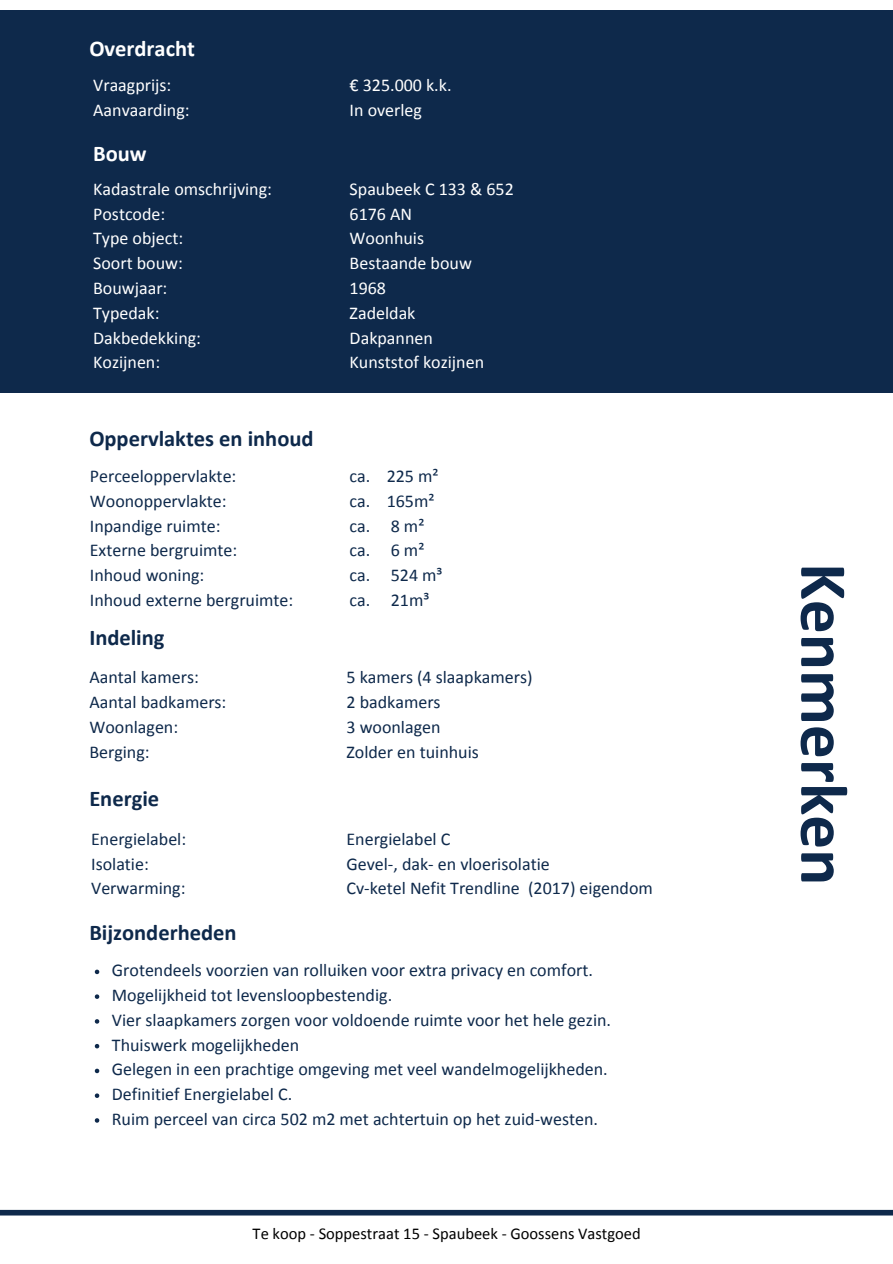
<style>
.page{position:relative;width:893px;height:1264px;background:#fff}
.page>*{position:absolute;margin:0;border:0;box-sizing:border-box;transform-origin:0 0}
.t1{font:700 67.5px "Calibri";color:#0e294b}
.t2{font:700 22.5px "Calibri";color:#0e294b}
.t3{font:700 22.5px "Calibri";color:#fff}
.t4{font:18px "Calibri";color:#0e294b}
.t5{font:18px "Calibri";color:#fff}
.t6{font:16.5px "Calibri";color:#000}
</style>
<div class="page">
<div style="left:0;top:11px;width:892px;height:381px;background:#0e294b"></div>
<svg style="left:95px;top:969px;width:4px;height:5px"></svg>
<svg style="left:95px;top:994px;width:4px;height:4px"></svg>
<svg style="left:95px;top:1019px;width:4px;height:4px"></svg>
<svg style="left:95px;top:1044px;width:4px;height:4px"></svg>
<svg style="left:95px;top:1068px;width:4px;height:5px"></svg>
<svg style="left:95px;top:1093px;width:4px;height:4px"></svg>
<svg style="left:95px;top:1118px;width:4px;height:4px"></svg>
<div style="left:0;top:1209px;width:892px;height:6px;background:#0e294b"></div>
<p class="t3" style="left:89px;top:39px;width:107px">Overdracht</p>
<p class="t5" style="left:93px;top:77px;width:80px">Vraagprijs:</p>
<p class="t5" style="left:93px;top:102px;width:98px">Aanvaarding:</p>
<p class="t3" style="left:93px;top:144px;width:55px">Bouw</p>
<p class="t5" style="left:93px;top:181px;width:180px">Kadastrale omschrijving:</p>
<p class="t5" style="left:93px;top:206px;width:74px">Postcode:</p>
<p class="t5" style="left:93px;top:231px;width:91px">Type object:</p>
<h2 class="t5" style="left:93px;top:256px;width:91px">Soort bouw:</h2>
<p class="t5" style="left:93px;top:280px;width:76px">Bouwjaar:</p>
<p class="t5" style="left:93px;top:305px;width:68px">Typedak:</p>
<p class="t5" style="left:93px;top:330px;width:109px">Dakbedekking:</p>
<p class="t5" style="left:93px;top:355px;width:69px">Kozijnen:</p>
<p class="t2" style="left:89px;top:428px;width:226px">Oppervlaktes en inhoud</p>
<p class="t4" style="left:90px;top:468px;width:148px">Perceeloppervlakte:</p>
<p class="t4" style="left:90px;top:493px;width:138px">Woonoppervlakte:</p>
<p class="t4" style="left:90px;top:518px;width:132px">Inpandige ruimte:</p>
<p class="t4" style="left:90px;top:542px;width:149px">Externe bergruimte:</p>
<p class="t4" style="left:90px;top:567px;width:116px">Inhoud woning:</p>
<p class="t4" style="left:90px;top:592px;width:205px">Inhoud externe bergruimte:</p>
<h2 class="t2" style="left:89px;top:627px;width:77px">Indeling</h2>
<p class="t4" style="left:89px;top:669px;width:111px">Aantal kamers:</p>
<p class="t4" style="left:89px;top:694px;width:139px">Aantal badkamers:</p>
<p class="t4" style="left:89px;top:719px;width:90px">Woonlagen:</p>
<p class="t4" style="left:89px;top:744px;width:62px">Berging:</p>
<p class="t2" style="left:89px;top:789px;width:71px">Energie</p>
<p class="t4" style="left:91px;top:831px;width:97px">Energielabel:</p>
<p class="t4" style="left:91px;top:856px;width:59px">Isolatie:</p>
<p class="t4" style="left:91px;top:881px;width:96px">Verwarming:</p>
<p class="t5" style="left:349px;top:77px;width:103px">€ 325.000 k.k.</p>
<p class="t5" style="left:349px;top:102px;width:74px">In overleg</p>
<h2 class="t5" style="left:349px;top:181px;width:166px">Spaubeek C 133 &amp; 652</h2>
<p class="t5" style="left:349px;top:206px;width:64px">6176 AN</p>
<p class="t5" style="left:349px;top:231px;width:76px">Woonhuis</p>
<h2 class="t5" style="left:349px;top:256px;width:124px">Bestaande bouw</h2>
<p class="t5" style="left:349px;top:280px;width:38px">1968</p>
<p class="t5" style="left:349px;top:305px;width:67px">Zadeldak</p>
<p class="t5" style="left:349px;top:330px;width:85px">Dakpannen</p>
<p class="t5" style="left:349px;top:355px;width:136px">Kunststof kozijnen</p>
<p class="t4" style="left:349px;top:468px;width:90px">ca. 225 m²</p>
<p class="t4" style="left:349px;top:493px;width:86px">ca. 165m²</p>
<p class="t4" style="left:349px;top:518px;width:76px">ca. 8 m²</p>
<p class="t4" style="left:349px;top:542px;width:76px">ca. 6 m²</p>
<p class="t4" style="left:349px;top:567px;width:94px">ca. 524 m³</p>
<p class="t4" style="left:349px;top:592px;width:81px">ca. 21m³</p>
<p class="t4" style="left:346px;top:669px;width:187px">5 kamers (4 slaapkamers)</p>
<p class="t4" style="left:346px;top:694px;width:96px">2 badkamers</p>
<p class="t4" style="left:346px;top:719px;width:96px">3 woonlagen</p>
<p class="t4" style="left:346px;top:744px;width:134px">Zolder en tuinhuis</p>
<h1 class="t4" style="left:346px;top:831px;width:105px">Energielabel C</h1>
<h2 class="t4" style="left:346px;top:856px;width:205px">Gevel-, dak- en vloerisolatie</h2>
<p class="t4" style="left:346px;top:881px;width:308px">Cv-ketel Nefit Trendline (2017) eigendom</p>
<h2 class="t2" style="left:89px;top:923px;width:149px">Bijzonderheden</h2>
<p class="t4" style="left:112px;top:962px;width:482px">Grotendeels voorzien van rolluiken voor extra privacy en comfort.</p>
<p class="t4" style="left:112px;top:987px;width:282px">Mogelijkheid tot levensloopbestendig.</p>
<p class="t4" style="left:112px;top:1012px;width:500px">Vier slaapkamers zorgen voor voldoende ruimte voor het hele gezin.</p>
<p class="t4" style="left:112px;top:1037px;width:189px">Thuiswerk mogelijkheden</p>
<p class="t4" style="left:112px;top:1061px;width:497px">Gelegen in een prachtige omgeving met veel wandelmogelijkheden.</p>
<p class="t4" style="left:112px;top:1086px;width:182px">Definitief Energielabel C.</p>
<p class="t4" style="left:112px;top:1111px;width:487px">Ruim perceel van circa 502 m2 met achtertuin op het zuid-westen.</p>
<p class="t6" style="left:252px;top:1226px;width:389px">Te koop - Soppestraat 15 - Spaubeek - Goossens Vastgoed</p>
<p class="t1" style="left:851px;top:563px;width:324px;rotate:90deg">Kenmerken</p>
</div>
